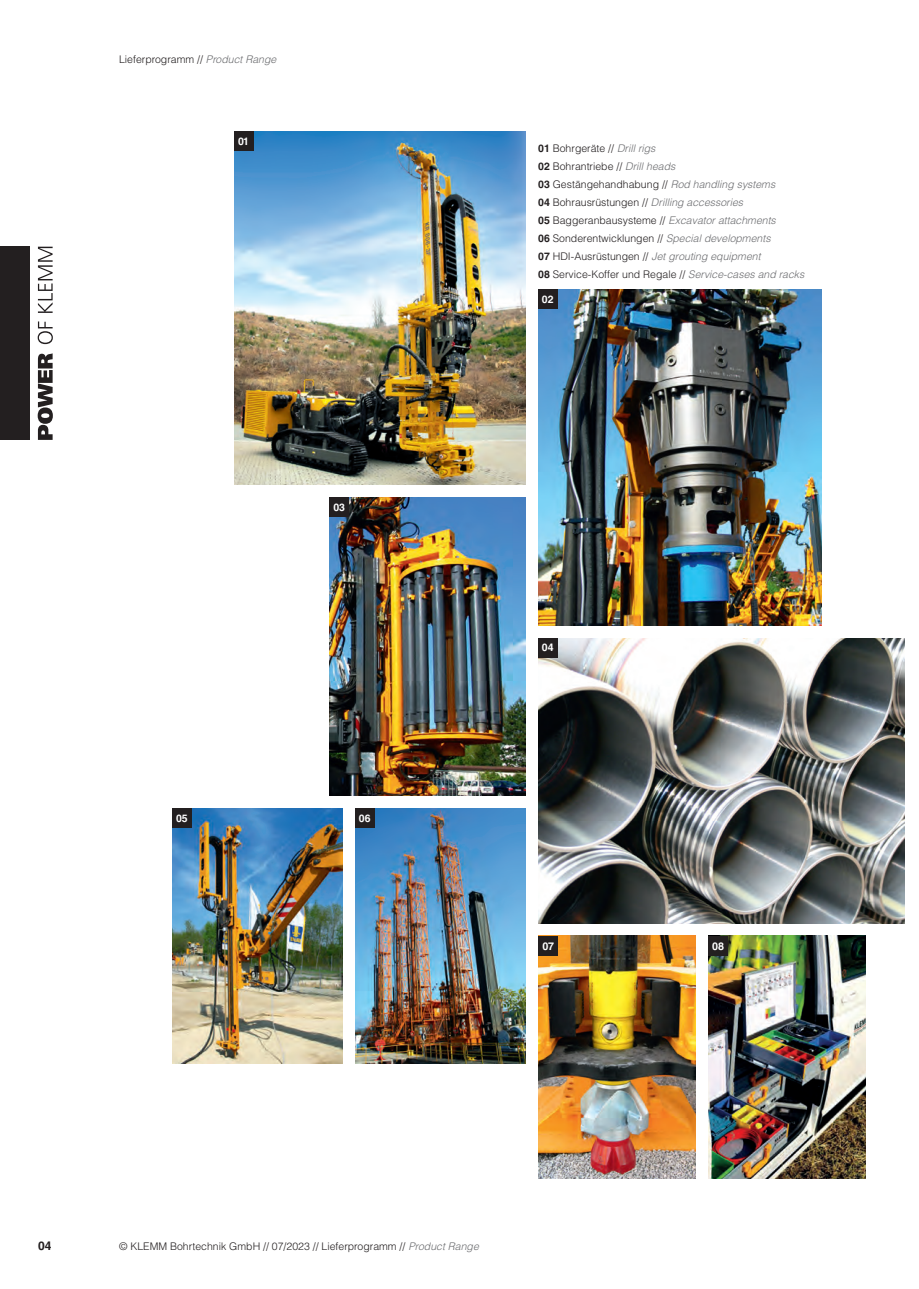
<style>
.page{position:relative;width:919px;height:1289px;background:#fff}
.page>*{position:absolute;margin:0;border:0;box-sizing:border-box;transform-origin:0 0}
.t1{font:700 12px "Helvetica LT Std";color:#231f20}
.t2{font:700 10.65px "Helvetica LT Std";color:#fff}
.t3{font:300 10.5px/18px "Helvetica LT Std";color:#231f20}
.t4{font:700 10.5px "Helvetica LT Std";color:#fff}
.s1{font-style:italic;color:#6c6d70}
.s2{font-weight:700}
</style>
<div class="page">
<div style="left:0;top:247px;width:30px;height:193px;background:#231f20"></div>
<svg style="left:38px;top:353px;width:15px;height:87px"></svg>
<svg style="left:38px;top:321px;width:15px;height:23px"></svg>
<svg style="left:38px;top:247px;width:15px;height:66px"></svg>
<img style="left:330px;top:497px;width:195px;height:298px">
<img style="left:538px;top:638px;width:366px;height:285px">
<img style="left:172px;top:808px;width:170px;height:255px">
<img style="left:538px;top:289px;width:283px;height:336px">
<img style="left:234px;top:132px;width:291px;height:353px">
<img style="left:355px;top:808px;width:170px;height:255px">
<div style="left:330px;top:497px;width:19px;height:20px;background:#231f20"></div>
<div style="left:538px;top:638px;width:19px;height:19px;background:#231f20"></div>
<div style="left:234px;top:132px;width:19px;height:19px;background:#231f20"></div>
<div style="left:538px;top:289px;width:19px;height:19px;background:#231f20"></div>
<div style="left:172px;top:808px;width:19px;height:19px;background:#231f20"></div>
<div style="left:355px;top:808px;width:19px;height:19px;background:#231f20"></div>
<img style="left:538px;top:935px;width:157px;height:243px">
<div style="left:538px;top:935px;width:20px;height:20px;background:#231f20"></div>
<img style="left:708px;top:935px;width:157px;height:243px">
<div style="left:708px;top:935px;width:19px;height:20px;background:#231f20"></div>
<p class="t3" style="left:119px;top:50px;width:159px">Lieferprogramm // <span class="s1">Product Range</span></p>
<p class="t4" style="left:238px;top:135px;width:13px">01</p>
<p class="t4" style="left:333px;top:501px;width:13px">03</p>
<p class="t4" style="left:176px;top:811px;width:13px">05</p>
<p class="t4" style="left:359px;top:811px;width:13px">06</p>
<p class="t3" style="left:538px;top:139px;width:268px"><span class="s2">01</span> Bohrgeräte // <span class="s1">Drill rigs<br></span><span class="s2">02</span> Bohrantriebe // <span class="s1">Drill heads<br></span><span class="s2">03</span> Gestängehandhabung // <span class="s1">Rod handling systems<br></span><span class="s2">04</span> Bohrausrüstungen // <span class="s1">Drilling accessories<br></span><span class="s2">05</span> Baggeranbausysteme // <span class="s1">Excavator attachments<br></span><span class="s2">06</span> Sonderentwicklungen // <span class="s1">Special developments<br></span><span class="s2">07</span> HDI-Ausrüstungen // <span class="s1">Jet grouting equipment<br></span><span class="s2">08</span> Service-Koffer und Regale // <span class="s1">Service-cases and racks</span></p>
<p class="t4" style="left:542px;top:292px;width:13px">02</p>
<p class="t4" style="left:542px;top:641px;width:13px">04</p>
<p class="t2" style="left:542px;top:939px;width:13px">07</p>
<p class="t2" style="left:712px;top:939px;width:13px">08</p>
<p class="t1" style="left:38px;top:1238px;width:15px">04</p>
<p class="t3" style="left:119px;top:1236px;width:361px">© KLEMM Bohrtechnik GmbH // 07/2023 // Lieferprogramm // <span class="s1">Product Range</span></p>
</div>
